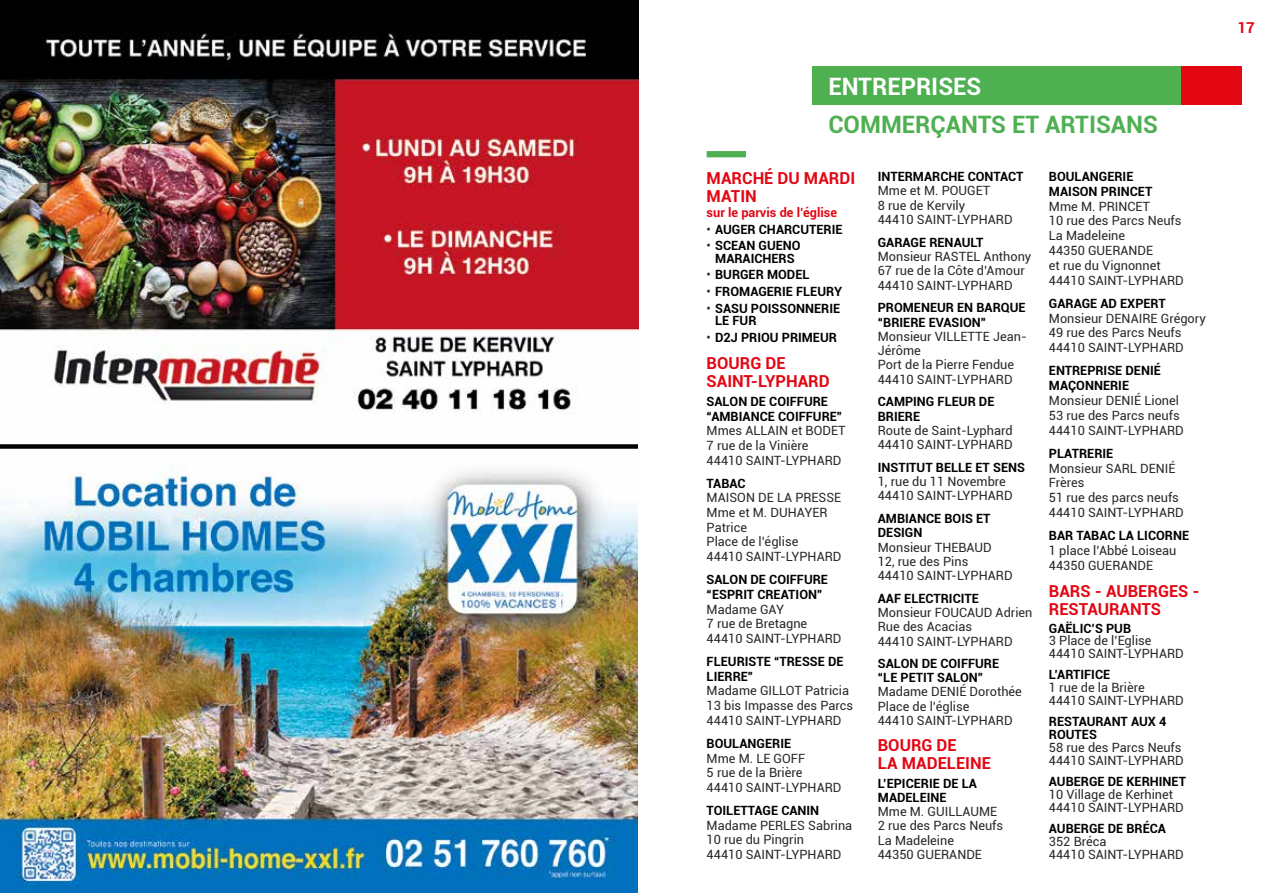
<style>
.page{position:relative;width:1276px;height:893px;background:#fff}
.page>*{position:absolute;margin:0;border:0;box-sizing:border-box;transform-origin:0 0}
.t1{font:700 24px "Roboto";color:#4eb051}
.t2{font:700 24px "Roboto";color:#fff}
.t3{font:700 16.5px/18.5px "Roboto";color:#e30613}
.t4{font:700 15px "Roboto";color:#e30613}
.t5{font:12.75px/14.2px "Roboto";color:#282827}
.t6{font:700 12.75px/14.2px "Roboto";color:#000}
.t7{font:700 12.75px "Roboto";color:#e30613}
.s1{font-weight:400;color:#282827}
</style>
<div class="page">
<div style="left:706px;top:151px;width:40px;height:6px;background:#4eb051"></div>
<div style="left:812px;top:67px;width:430px;height:38px;background:#4eb051"></div>
<div style="left:1181px;top:67px;width:61px;height:38px;background:#e30613"></div>
<img style="left:0;top:0;width:638px;height:412px">
<img style="left:0;top:465px;width:638px;height:428px">
<div style="left:0;top:444px;width:638px;height:5px;background:#000"></div>
<h1 class="t2" style="left:828px;top:69px;width:154px">ENTREPRISES</h1>
<h1 class="t1" style="left:828px;top:107px;width:331px">COMMERÇANTS ET ARTISANS</h1>
<p class="t3" style="left:706px;top:168px;width:150px">MARCHÉ DU MARDI<br>MATIN</p>
<p class="t7" style="left:706px;top:203px;width:132px">sur le parvis de l’église</p>
<p class="t6" style="left:706px;top:221px;width:137px"><span class="s1">•</span> AUGER CHARCUTERIE</p>
<p class="t6" style="left:706px;top:239px;width:95px;line-height:12.5px;text-align:center"><span class="s1">•</span> SCEAN GUENO<br>MARAICHERS</p>
<p class="t6" style="left:706px;top:267px;width:104px"><span class="s1">•</span> BURGER MODEL</p>
<p class="t6" style="left:706px;top:284px;width:137px"><span class="s1">•</span> FROMAGERIE FLEURY</p>
<p class="t6" style="left:715px;top:301px;width:127px;line-height:12.5px;text-indent:-9px"><span class="s1">•</span> SASU POISSONNERIE<br>LE FUR</p>
<p class="t6" style="left:706px;top:330px;width:132px"><span class="s1">•</span> D2J PRIOU PRIMEUR</p>
<p class="t3" style="left:706px;top:353px;width:125px">BOURG DE<br>SAINT-LYPHARD</p>
<p class="t6" style="left:706px;top:394px;width:137px;line-height:14.7px">SALON DE COIFFURE “AMBIANCE COIFFURE”</p>
<p class="t5" style="left:706px;top:423px;width:140px;line-height:14.7px">Mmes ALLAIN et BODET<br>7 rue de la Vinière<br>44410 SAINT-LYPHARD</p>
<p class="t6" style="left:706px;top:476px;width:41px">TABAC</p>
<p class="t5" style="left:706px;top:490px;width:136px;line-height:14.7px">MAISON DE LA PRESSE<br>Mme et M. DUHAYER<br>Patrice<br>Place de l’église<br>44410 SAINT-LYPHARD</p>
<p class="t6" style="left:706px;top:572px;width:123px;line-height:14.7px">SALON DE COIFFURE “ESPRIT CREATION”</p>
<p class="t5" style="left:706px;top:601px;width:136px;line-height:14.7px">Madame GAY<br>7 rue de Bretagne<br>44410 SAINT-LYPHARD</p>
<p class="t6" style="left:706px;top:654px;width:138px;line-height:14.7px">FLEURISTE “TRESSE DE<br>LIERRE”</p>
<p class="t5" style="left:706px;top:683px;width:148px;line-height:14.7px">Madame GILLOT Patricia<br>13 bis Impasse des Parcs<br>44410 SAINT-LYPHARD</p>
<p class="t6" style="left:706px;top:736px;width:86px">BOULANGERIE</p>
<p class="t5" style="left:706px;top:750px;width:136px;line-height:14.7px">Mme M. LE GOFF<br>5 rue de la Brière<br>44410 SAINT-LYPHARD</p>
<p class="t6" style="left:706px;top:803px;width:114px">TOILETTAGE CANIN</p>
<p class="t5" style="left:706px;top:817px;width:147px;line-height:14.7px">Madame PERLES Sabrina<br>10 rue du Pingrin<br>44410 SAINT-LYPHARD</p>
<p class="t6" style="left:1049px;top:169px;width:105px;line-height:14.9px">BOULANGERIE<br>MAISON PRINCET</p>
<p class="t5" style="left:1049px;top:198px;width:136px;line-height:14.9px">Mme M. PRINCET<br>10 rue des Parcs Neufs<br>La Madeleine<br>44350 GUERANDE<br>et rue du Vignonnet<br>44410 SAINT-LYPHARD</p>
<p class="t6" style="left:1049px;top:296px;width:118px">GARAGE AD EXPERT</p>
<p class="t5" style="left:1049px;top:310px;width:158px;line-height:14.9px">Monsieur DENAIRE Grégory<br>49 rue des Parcs Neufs<br>44410 SAINT-LYPHARD</p>
<p class="t6" style="left:1049px;top:363px;width:113px;line-height:14.9px">ENTREPRISE DENIÉ<br>MAÇONNERIE</p>
<p class="t5" style="left:1049px;top:393px;width:136px;line-height:14.9px">Monsieur DENIÉ Lionel<br>53 rue des Parcs neufs<br>44410 SAINT-LYPHARD</p>
<p class="t6" style="left:1049px;top:446px;width:66px">PLATRERIE</p>
<p class="t5" style="left:1049px;top:460px;width:136px;line-height:14.9px">Monsieur SARL DENIÉ<br>Frères<br>51 rue des parcs neufs<br>44410 SAINT-LYPHARD</p>
<p class="t6" style="left:1049px;top:528px;width:142px">BAR TABAC LA LICORNE</p>
<p class="t5" style="left:1049px;top:543px;width:129px;line-height:14.9px">1 place l’Abbé Loiseau<br>44350 GUERANDE</p>
<p class="t3" style="left:1049px;top:581px;width:152px">BARS - AUBERGES -<br>RESTAURANTS</p>
<p class="t6" style="left:1049px;top:620px;width:84px">GAËLIC’S PUB</p>
<p class="t5" style="left:1049px;top:634px;width:136px;line-height:12.9px">3 Place de l’Eglise<br>44410 SAINT-LYPHARD</p>
<p class="t6" style="left:1049px;top:667px;width:63px">L’ARTIFICE</p>
<p class="t5" style="left:1049px;top:681px;width:136px;line-height:12.9px">1 rue de la Brière<br>44410 SAINT-LYPHARD</p>
<p class="t6" style="left:1049px;top:715px;width:119px;line-height:12.9px">RESTAURANT AUX 4<br>ROUTES</p>
<p class="t5" style="left:1049px;top:741px;width:136px;line-height:12.9px">58 rue des Parcs Neufs<br>44410 SAINT-LYPHARD</p>
<p class="t6" style="left:1049px;top:774px;width:139px">AUBERGE DE KERHINET</p>
<p class="t5" style="left:1049px;top:788px;width:136px;line-height:12.9px">10 Village de Kerhinet<br>44410 SAINT-LYPHARD</p>
<p class="t6" style="left:1049px;top:821px;width:119px">AUBERGE DE BRÉCA</p>
<p class="t5" style="left:1049px;top:835px;width:136px;line-height:12.9px">352 Bréca<br>44410 SAINT-LYPHARD</p>
<p class="t6" style="left:878px;top:169px;width:147px">INTERMARCHE CONTACT</p>
<p class="t5" style="left:878px;top:183px;width:136px">Mme et M. POUGET<br>8 rue de Kervily<br>44410 SAINT-LYPHARD</p>
<p class="t6" style="left:878px;top:235px;width:107px">GARAGE RENAULT</p>
<p class="t5" style="left:878px;top:249px;width:155px">Monsieur RASTEL Anthony<br>67 rue de la Côte d’Amour<br>44410 SAINT-LYPHARD</p>
<p class="t6" style="left:878px;top:300px;width:149px">PROMENEUR EN BARQUE “BRIERE EVASION”</p>
<p class="t5" style="left:878px;top:329px;width:150px">Monsieur VILLETTE Jean-<br>Jérôme<br>Port de la Pierre Fendue<br>44410 SAINT-LYPHARD</p>
<p class="t6" style="left:878px;top:394px;width:118px">CAMPING FLEUR DE<br>BRIERE</p>
<p class="t5" style="left:878px;top:423px;width:136px">Route de Saint-Lyphard<br>44410 SAINT-LYPHARD</p>
<p class="t6" style="left:878px;top:460px;width:149px">INSTITUT BELLE ET SENS</p>
<p class="t5" style="left:878px;top:474px;width:136px">1, rue du 11 Novembre<br>44410 SAINT-LYPHARD</p>
<p class="t6" style="left:878px;top:511px;width:114px">AMBIANCE BOIS ET<br>DESIGN</p>
<p class="t5" style="left:878px;top:539px;width:136px">Monsieur THEBAUD<br>12, rue des Pins<br>44410 SAINT-LYPHARD</p>
<p class="t6" style="left:878px;top:591px;width:102px">AAF ELECTRICITE</p>
<p class="t5" style="left:878px;top:605px;width:156px">Monsieur FOUCAUD Adrien<br>Rue des Acacias<br>44410 SAINT-LYPHARD</p>
<p class="t6" style="left:878px;top:656px;width:123px">SALON DE COIFFURE “LE PETIT SALON”</p>
<p class="t5" style="left:878px;top:684px;width:146px">Madame DENIÉ Dorothée<br>Place de l’église<br>44410 SAINT-LYPHARD</p>
<p class="t3" style="left:878px;top:736px;width:115px;line-height:18px">BOURG DE<br>LA MADELEINE</p>
<p class="t6" style="left:878px;top:775px;width:101px">L’EPICERIE DE LA<br>MADELEINE</p>
<p class="t5" style="left:878px;top:804px;width:127px">Mme M. GUILLAUME<br>2 rue des Parcs Neufs<br>La Madeleine<br>44350 GUERANDE</p>
<p class="t4" style="left:1237px;top:17px;width:19px">17</p>
</div>
